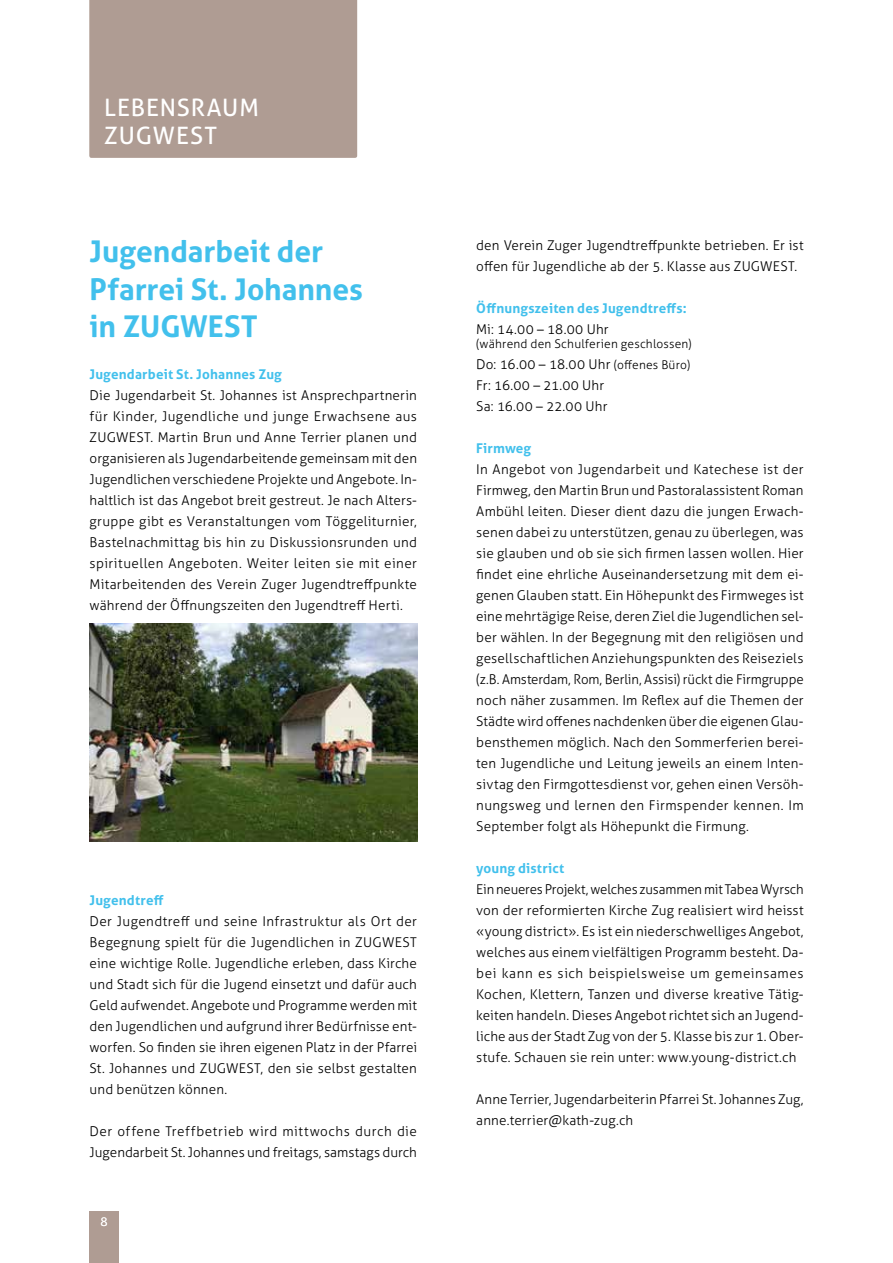
<style>
.page{position:relative;width:893px;height:1263px;background:#fff}
.page>*{position:absolute;margin:0;border:0;box-sizing:border-box;transform-origin:0 0}
.t1{font:700 30px/37.5px "Aller";letter-spacing:-.005em;color:#42c0ec}
.t2{font:24px/28.5px "Aller";letter-spacing:.04em;color:#fff}
.t3{font:300 13.5px/21px "Aller";letter-spacing:.01em;color:#000;text-align:justify}
.t4{font:700 13.5px "Aller";letter-spacing:.01em;color:#42c0ec}
.t5{font:300 12px "Aller";letter-spacing:.015em;color:#000}
.t6{font:300 12px "Aller";color:#fff}
.s1{font-size:12px}
</style>
<div class="page">
<div style="left:89px;top:1211px;width:30px;height:52px;background:#af9c93"></div>
<div style="left:89px;top:0;width:268px;height:158px;background:#af9c93"></div>
<img style="left:90px;top:624px;width:327px;height:218px">
<h2 class="t2" style="left:104px;top:93px;width:156px">LEBENSRAUM<br>ZUGWEST</h2>
<h1 class="t1" style="left:90px;top:233px;width:275px">Jugendarbeit der<br>Pfarrei St. Johannes in ZUGWEST</h1>
<p class="t4" style="left:90px;top:366px;width:194px">Jugendarbeit St. Johannes Zug</p>
<p class="t3" style="left:90px;top:385px;width:329px">Die Jugendarbeit St. Johannes ist Ansprechpartnerin für Kinder, Jugendliche und junge Erwachsene aus ZUGWEST. Martin Brun und Anne Terrier planen und organisieren als Jugendarbeitende gemeinsam mit den Jugendlichen verschiedene Projekte und Angebote. In&shy;haltlich ist das Angebot breit gestreut. Je nach Alters&shy;gruppe gibt es Veranstaltungen vom Töggeliturnier, Bastelnachmittag bis hin zu Diskussionsrunden und spirituellen Angeboten. Weiter leiten sie mit einer Mitarbeitenden des Verein Zuger Jugendtreffpunkte während der Öffnungszeiten den Jugendtreff Herti.</p>
<p class="t4" style="left:90px;top:891px;width:76px">Jugendtreff</p>
<p class="t3" style="left:90px;top:910px;width:329px">Der Jugendtreff und seine Infrastruktur als Ort der Begegnung spielt für die Jugendlichen in ZUGWEST eine wichtige Rolle. Jugendliche erleben, dass Kirche und Stadt sich für die Jugend einsetzt und dafür auch Geld aufwendet. Angebote und Programme werden mit den Jugendlichen und aufgrund ihrer Bedürfnisse ent&shy;worfen. So finden sie ihren eigenen Platz in der Pfarrei St. Johannes und ZUGWEST, den sie selbst gestalten und benützen können.</p>
<p class="t3" style="left:90px;top:1120px;width:329px">Der offene Treffbetrieb wird mittwochs durch die<br>Jugendarbeit St. Johannes und freitags, samstags durch</p>
<p class="t6" style="left:101px;top:1214px;width:9px">8</p>
<p class="t3" style="left:476px;top:235px;width:329px">den Verein Zuger Jugendtreffpunkte betrieben. Er ist offen für Jugendliche ab der 5. Klasse aus ZUGWEST.</p>
<p class="t4" style="left:476px;top:300px;width:212px">Öffnungszeiten des Jugendtreffs:</p>
<p class="t3" style="left:476px;top:319px;width:134px">Mi: 14.00 – 18.00 Uhr</p>
<p class="t5" style="left:476px;top:336px;width:217px">(während den Schulferien geschlossen)</p>
<p class="t3" style="left:476px;top:353px;width:216px;text-align:left">Do: 16.00 – 18.00 Uhr <span class="s1">(offenes Büro)<br></span>Fr: 16.00 – 21.00 Uhr<br>Sa: 16.00 – 22.00 Uhr</p>
<p class="t4" style="left:476px;top:440px;width:57px">Firmweg</p>
<p class="t3" style="left:476px;top:458px;width:329px">In Angebot von Jugendarbeit und Katechese ist der Firmweg, den Martin Brun und Pastoralassistent Roman Ambühl leiten. Dieser dient dazu die jungen Erwach&shy;senen dabei zu unterstützen, genau zu überlegen, was sie glauben und ob sie sich firmen lassen wollen. Hier findet eine ehrliche Auseinandersetzung mit dem ei&shy;genen Glauben statt. Ein Höhepunkt des Firmweges ist eine mehrtägige Reise, deren Ziel die Jugendlichen sel&shy;ber wählen. In der Begegnung mit den religiösen und gesellschaftlichen Anziehungspunkten des Reiseziels (z.B. Amsterdam, Rom, Berlin, Assisi) rückt die Firmgruppe noch näher zusammen. Im Reflex auf die Themen der Städte wird offenes nachdenken über die eigenen Glau&shy;bensthemen möglich. Nach den Sommerferien berei&shy;ten Jugendliche und Leitung jeweils an einem Inten&shy;sivtag den Firmgottesdienst vor, gehen einen Versöh&shy;nungsweg und lernen den Firmspender kennen. Im September folgt als Höhepunkt die Firmung.</p>
<p class="t4" style="left:476px;top:860px;width:90px">young district</p>
<p class="t3" style="left:476px;top:878px;width:329px">Ein neueres Projekt, welches zusammen mit Tabea Wyrsch von der reformierten Kirche Zug realisiert wird heisst «young district». Es ist ein niederschwelliges Angebot, welches aus einem vielfältigen Programm besteht. Da&shy;bei kann es sich beispielsweise um gemeinsames Kochen, Klettern, Tanzen und diverse kreative Tätig&shy;keiten handeln. Dieses Angebot richtet sich an Jugend&shy;liche aus der Stadt Zug von der 5. Klasse bis zur 1. Ober&shy;stufe. Schauen sie rein unter: www.young-district.ch</p>
<p class="t3" style="left:476px;top:1088px;width:329px">Anne Terrier, Jugendarbeiterin Pfarrei St. Johannes Zug, anne.terrier@kath-zug.ch</p>
</div>
